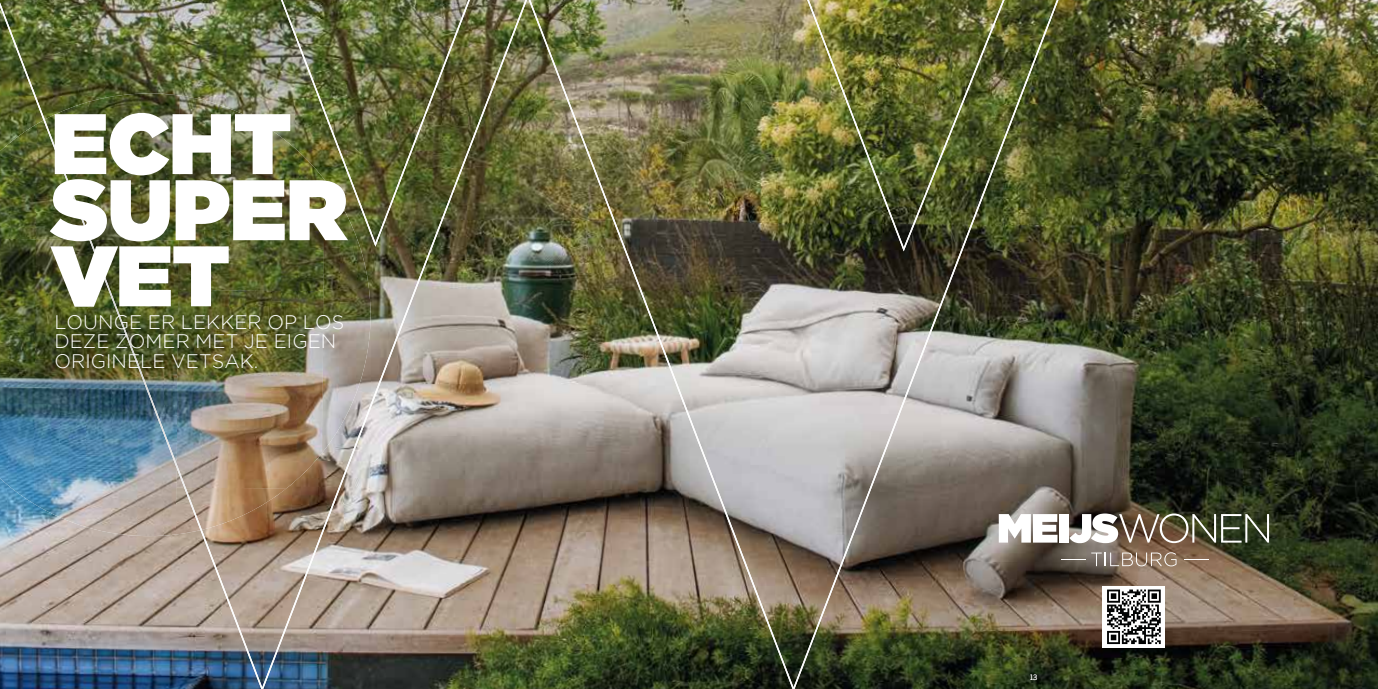
<style>
.page{position:relative;width:1378px;height:689px;background:#fff}
.page>*{position:absolute;margin:0;border:0;box-sizing:border-box;transform-origin:0 0}
.t1{font:85.65px/66.2px "Gotham Ultra";letter-spacing:-.005em;color:#fff}
.t2{font:300 19.5px/19.5px "Gotham";letter-spacing:.005em;color:#fff}
.t3{font:300 7.5px "Trade Gothic LT Std";color:#fff}
</style>
<div class="page">
<img style="left:0;top:0;width:689px;height:689px">
<img style="left:0;top:2px;width:39px;height:91px">
<img style="left:281px;top:0;width:27px;height:72px">
<img style="left:417px;top:0;width:160px;height:135px">
<img style="left:308px;top:67px;width:53px;height:112px">
<img style="left:577px;top:122px;width:53px;height:143px">
<img style="left:361px;top:134px;width:108px;height:203px">
<img style="left:469px;top:134px;width:6px;height:17px">
<img style="left:630px;top:260px;width:53px;height:143px">
<img style="left:370px;top:337px;width:28px;height:102px">
<img style="left:304px;top:453px;width:55px;height:130px">
<img style="left:682px;top:398px;width:7px;height:20px">
<img style="left:200px;top:534px;width:49px;height:124px">
<img style="left:249px;top:578px;width:55px;height:111px">
<img style="left:0;top:93px;width:180px;height:146px">
<img style="left:178px;top:95px;width:146px;height:195px">
<img style="left:322px;top:179px;width:48px;height:274px">
<img style="left:0;top:239px;width:179px;height:148px">
<img style="left:176px;top:290px;width:147px;height:199px">
<img style="left:0;top:387px;width:177px;height:149px">
<img style="left:176px;top:487px;width:110px;height:47px">
<img style="left:43px;top:120px;width:40px;height:104px">
<img style="left:83px;top:219px;width:40px;height:108px">
<img style="left:122px;top:322px;width:40px;height:109px">
<img style="left:162px;top:426px;width:40px;height:104px">
<img style="left:689px;top:0;width:689px;height:689px">
<img style="left:807px;top:0;width:40px;height:104px">
<img style="left:954px;top:0;width:104px;height:139px">
<img style="left:847px;top:99px;width:108px;height:192px">
<img style="left:953px;top:139px;width:52px;height:136px">
<img style="left:898px;top:291px;width:49px;height:128px">
<img style="left:689px;top:414px;width:46px;height:126px">
<img style="left:843px;top:414px;width:55px;height:149px">
<img style="left:735px;top:535px;width:53px;height:143px">
<img style="left:788px;top:558px;width:55px;height:131px">
<svg style="left:999px;top:514px;width:58px;height:28px"></svg>
<div style="left:1059px;top:514px;width:10px;height:28px;background:#fff"></div>
<img style="left:1069px;top:513px;width:200px;height:30px">
<svg style="left:1061px;top:552px;width:115px;height:14px;background:#938477"></svg>
<svg style="left:1184px;top:559px;width:24px;height:1px"></svg>
<div style="left:1102px;top:586px;width:63px;height:61px;background:#fff"></div>
<svg style="left:1107px;top:589px;width:53px;height:55px"></svg>
<h1 class="t1" style="left:51px;top:109px;width:297px">ECHT<br>SUPER<br>VET</h1>
<p class="t2" style="left:54px;top:312px;width:291px">LOUNGE ER LEKKER OP LOS<br>DEZE ZOMER MET JE EIGEN<br>ORIGINELE VETSAK.</p>
<p class="t3" style="left:1029px;top:672px;width:9px">13</p>
</div>
